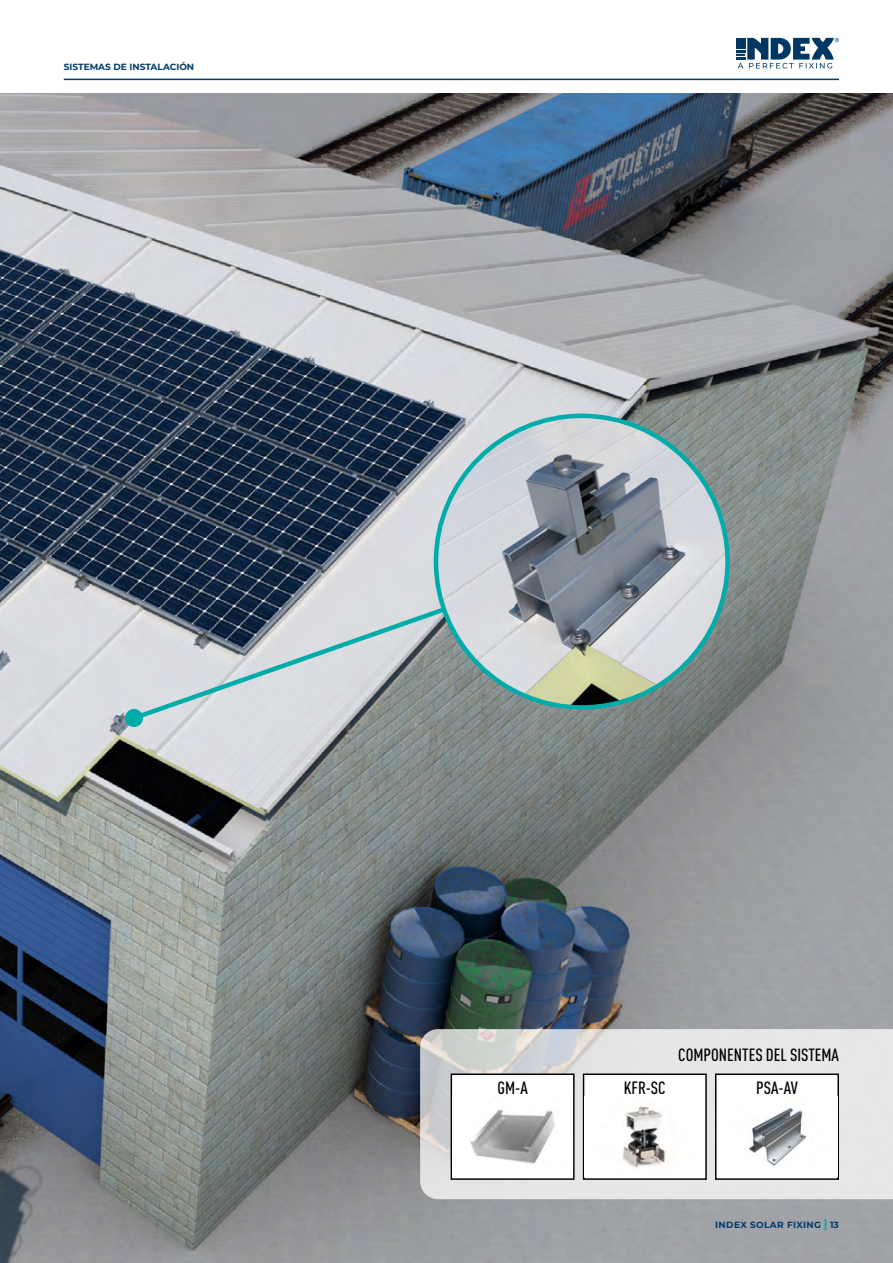
<style>
.page{position:relative;width:893px;height:1263px;background:#fff}
.page>*{position:absolute;margin:0;border:0;box-sizing:border-box;transform-origin:0 0}
.t1{font:500 condensed 17.55px "DIN Pro";color:#000}
.t2{font:700 9px "Montserrat";color:#003b69}
.t3{font:700 9px "Montserrat";letter-spacing:.04em;color:#003b69}
.s1{font-size:12px;color:#00aca9}
</style>
<div class="page">
<img style="left:0;top:93px;width:893px;height:1170px">
<svg style="left:128px;top:556px;width:459px;height:168px;background:#98a5ac"></svg>
<div style="left:125px;top:709px;width:18px;height:18px;background:#00aca9;border-radius:50%"></div>
<img style="left:436px;top:416px;width:291px;height:291px;border-radius:146px">
<svg style="left:420px;top:1029px;width:473px;height:170px;background:#dfe0e1"></svg>
<div style="left:716px;top:1074px;width:122px;height:105px;background:#fff"></div>
<div style="left:715px;top:1073px;width:124px;height:107px;border:1px solid #000"></div>
<img style="left:748px;top:1107px;width:59px;height:59px">
<div style="left:584px;top:1074px;width:122px;height:105px;background:#fff"></div>
<div style="left:583px;top:1073px;width:124px;height:107px;border:1px solid #000"></div>
<img style="left:622px;top:1105px;width:47px;height:64px">
<div style="left:451px;top:1074px;width:123px;height:105px;background:#fff"></div>
<div style="left:451px;top:1073px;width:124px;height:107px;border:1px solid #000"></div>
<img style="left:470px;top:1109px;width:85px;height:55px">
<svg style="left:736px;top:38px;width:103px;height:30px"></svg>
<hr style="left:64px;top:79px;width:775px;height:1px;background:#003b69">
<p class="t2" style="left:64px;top:60px;width:132px">SISTEMAS DE INSTALACIÓN</p>
<p class="t1" style="left:678px;top:1042px;width:162px">COMPONENTES DEL SISTEMA</p>
<p class="t1" style="left:497px;top:1075px;width:32px">GM-A</p>
<p class="t1" style="left:624px;top:1075px;width:43px">KFR-SC</p>
<p class="t1" style="left:756px;top:1075px;width:43px">PSA-AV</p>
<p class="t3" style="left:715px;top:1218px;width:125px">INDEX SOLAR FIXING <span class="s1">|</span> 13</p>
</div>
